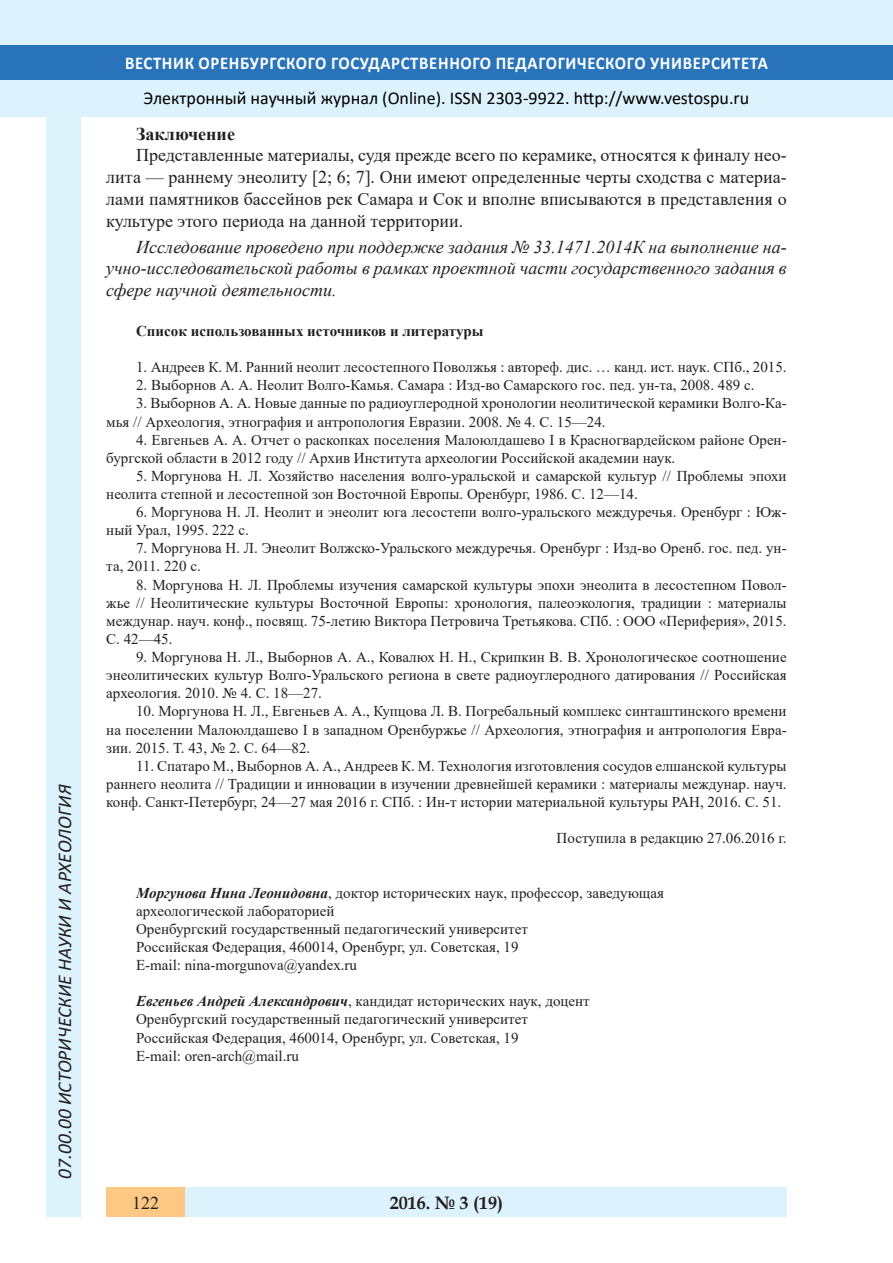
<style>
.page{position:relative;width:893px;height:1263px;background:#fff}
.page>*{position:absolute;margin:0;border:0;box-sizing:border-box;transform-origin:0 0}
.t1{font:italic 19.5px "Calibri";color:#231f20}
.Стиль2{font:18px/21.8px "Times New Roman";color:#231f20;text-align:justify}
.Стиль2-2{font:italic 18px/21.8px "Times New Roman";color:#231f20;text-align:justify}
.t2{font:18px "Calibri";color:#000}
.t3{font:700 18px "Calibri";letter-spacing:.04em;color:#fff;scale:.93 1}
.t4{font:700 18px "Book Antiqua";color:#231f20}
.Стиль2-3{font:700 18px "Times New Roman";color:#231f20}
.литература{font:15px/18.1px "Times New Roman";color:#231f20}
.литература-2{font:700 15px "Times New Roman";color:#231f20}
.s1{font-weight:700;font-style:italic}
</style>
<div class="page">
<div style="left:0;top:0;width:893px;height:116px;background:#dcf2fc"></div>
<div style="left:0;top:45px;width:893px;height:34px;background:#2873ba"></div>
<div style="left:106px;top:1188px;width:681px;height:29px;background:#dcf2fc"></div>
<div style="left:106px;top:1188px;width:79px;height:29px;background:#fdc784"></div>
<div style="left:47px;top:116px;width:34px;height:1101px;background:#dcf2fc"></div>
<h1 class="t1" style="left:51px;top:1179px;width:395px;rotate:-90deg">07.00.00 ИСТОРИЧЕСКИЕ НАУКИ И АРХЕОЛОГИЯ</h1>
<h1 class="t1" style="left:51px;top:1105px;width:206px;rotate:-90deg">БИОЛОГИЧЕСКИЕ НАУКИ</h1>
<h1 class="t1" style="left:51px;top:1169px;width:11px;rotate:-90deg">3</h1>
<p class="t3" style="left:125px;top:50px;width:693px">ВЕСТНИК ОРЕНБУРГСКОГО ГОСУДАРСТВЕННОГО ПЕДАГОГИЧЕСКОГО УНИВЕРСИТЕТА</p>
<p class="t2" style="left:144px;top:85px;width:607px">Электронный научный журнал (Online). ISSN 2303-9922. http://www.vestospu.ru</p>
<p class="t2" style="left:583px;top:85px;width:13px">t</p>
<p class="Стиль2-3" style="left:136px;top:121px;width:100px">Заключение</p>
<p class="Стиль2" style="left:106px;top:144px;width:682px;text-indent:30px">Представленные материалы, судя прежде всего по керамике, относятся к финалу нео&shy;лита — раннему энеолиту [2; 6; 7]. Они имеют определенные черты сходства с материа&shy;лами памятников бассейнов рек Самара и Сок и вполне вписываются в представления о культуре этого периода на данной территории.</p>
<p class="Стиль2-2" style="left:106px;top:235px;width:682px;text-indent:30px">Исследование проведено при поддержке задания № 33.1471.2014К на выполнение на&shy;учно-исследовательской работы в рамках проектной части государственного задания в сфере научной деятельности.</p>
<p class="литература-2" style="left:136px;top:320px;width:349px">Список использованных источников и литературы</p>
<p class="литература" style="left:136px;top:358px;width:652px">1. Андреев К. М. Ранний неолит лесостепного Поволжья : автореф. дис. … канд. ист. наук. СПб., 2015.</p>
<p class="литература" style="left:136px;top:376px;width:620px">2. Выборнов А. А. Неолит Волго-Камья. Самара : Изд-во Самарского гос. пед. ун-та, 2008. 489 с.</p>
<p class="литература" style="left:106px;top:394px;width:682px;text-indent:30px">3. Выборнов А. А. Новые данные по радиоуглеродной хронологии неолитической керамики Волго-Ка&shy;мья // Археология, этнография и антропология Евразии. 2008. № 4. С. 15—24.</p>
<p class="литература" style="left:106px;top:430px;width:682px;text-indent:30px">4. Евгеньев А. А. Отчет о раскопках поселения Малоюлдашево I в Красногвардейском районе Орен&shy;бургской области в 2012 году // Архив Института археологии Российской академии наук.</p>
<p class="литература" style="left:106px;top:466px;width:682px;text-indent:30px">5. Моргунова Н. Л. Хозяйство населения волго-уральской и самарской культур // Проблемы эпохи неолита степной и лесостепной зон Восточной Европы. Оренбург, 1986. С. 12—14.</p>
<p class="литература" style="left:106px;top:502px;width:682px;text-indent:30px">6. Моргунова Н. Л. Неолит и энеолит юга лесостепи волго-уральского междуречья. Оренбург : Юж&shy;ный Урал, 1995. 222 с.</p>
<p class="литература" style="left:106px;top:539px;width:682px;text-indent:30px">7. Моргунова Н. Л. Энеолит Волжско-Уральского междуречья. Оренбург : Изд-во Оренб. гос. пед. ун&shy;та, 2011. 220 с.</p>
<p class="литература" style="left:106px;top:575px;width:682px;text-align:justify;text-indent:30px">8. Моргунова Н. Л. Проблемы изучения самарской культуры эпохи энеолита в лесостепном Повол&shy;жье // Неолитические культуры Восточной Европы: хронология, палеоэкология, традиции : материалы междунар. науч. конф., посвящ. 75-летию Виктора Петровича Третьякова. СПб. : ООО «Периферия», 2015.<br>С. 42—45.</p>
<p class="литература" style="left:106px;top:647px;width:682px;text-align:justify;text-indent:30px">9. Моргунова Н. Л., Выборнов А. А., Ковалюх Н. Н., Скрипкин В. В. Хронологическое соотношение энеолитических культур Волго-Уральского региона в свете радиоуглеродного датирования // Российская археология. 2010. № 4. С. 18—27.</p>
<p class="литература" style="left:106px;top:702px;width:682px;text-align:justify;text-indent:30px">10. Моргунова Н. Л., Евгеньев А. А., Купцова Л. В. Погребальный комплекс синташтинского времени на поселении Малоюлдашево I в западном Оренбуржье // Археология, этнография и антропология Евра&shy;зии. 2015. Т. 43, № 2. С. 64—82.</p>
<p class="литература" style="left:106px;top:756px;width:682px;text-align:justify;text-indent:30px">11. Спатаро М., Выборнов А. А., Андреев К. М. Технология изготовления сосудов елшанской культуры раннего неолита // Традиции и инновации в изучении древнейшей керамики : материалы междунар. науч. конф. Санкт-Петербург, 24—27 мая 2016 г. СПб. : Ин-т истории материальной культуры РАН, 2016. С. 51.</p>
<p class="литература" style="left:557px;top:829px;width:232px">Поступила в редакцию 27.06.2016 г.</p>
<p class="литература" style="left:136px;top:883px;width:529px"><span class="s1">Моргунова Нина Леонидовна</span>, доктор исторических наук, профессор, заведующая</p>
<p class="литература" style="left:136px;top:901px;width:200px">археологической лабораторией</p>
<p class="литература" style="left:136px;top:919px;width:393px">Оренбургский государственный педагогический университет</p>
<p class="литература" style="left:136px;top:937px;width:384px">Российская Федерация, 460014, Оренбург, ул. Советская, 19</p>
<p class="литература" style="left:136px;top:955px;width:222px">E-mail: nina-morgunova@yandex.ru</p>
<p class="литература" style="left:136px;top:992px;width:455px"><span class="s1">Евгеньев Андрей Александрович</span>, кандидат исторических наук, доцент</p>
<p class="литература" style="left:136px;top:1010px;width:393px">Оренбургский государственный педагогический университет</p>
<p class="литература" style="left:136px;top:1028px;width:384px">Российская Федерация, 460014, Оренбург, ул. Советская, 19</p>
<p class="литература" style="left:136px;top:1046px;width:164px">E-mail: oren-arch@mail.ru</p>
<p class="Стиль2" style="left:132px;top:1191px;width:28px">122</p>
<p class="t4" style="left:390px;top:1190px;width:115px">2016. № 3 (19)</p>
</div>
